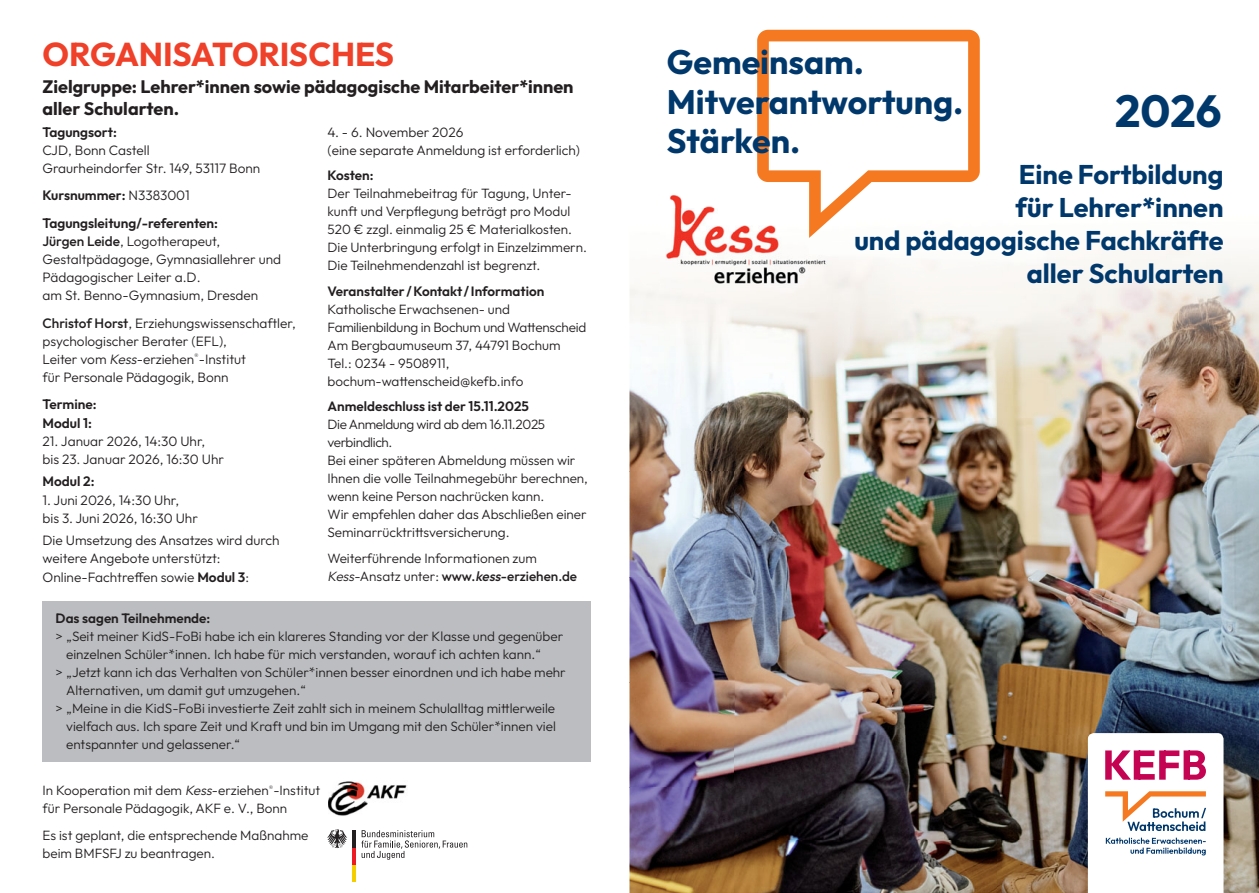
<style>
.page{position:relative;width:1259px;height:893px;background:#fff}
.page>*{position:absolute;margin:0;border:0;box-sizing:border-box;transform-origin:0 0}
.t1{font:700 45px "Outfit";color:#00386c}
.t2{font:700 33.9px/39.6px "Outfit";color:#00386c}
.t3{font:700 33px "Outfit";letter-spacing:-.015em;color:#ef4029}
.t4{font:700 27px/33px "Outfit";color:#00386c;text-align:right}
.t5{font:700 18px/22.5px "Outfit";color:#231f20}
.t6{font:300 13.65px/18.1px "Outfit";color:#231f20}
.t7{font:600 13.65px/27.3px "Outfit";color:#231f20}
.t8{font:300 13.5px/18px "Outfit";color:#231f20}
.t9{font:600 13.5px "Outfit";color:#231f20}
.s1{font-weight:300}
.s2{font-weight:500}
.s3{font-style:italic}
.s4{font-weight:600}
.s5{font-weight:500;font-style:italic}
</style>
<div class="page">
<img style="left:629px;top:283px;width:53px;height:189px">
<img style="left:787px;top:243px;width:472px;height:492px">
<img style="left:682px;top:287px;width:105px;height:185px">
<img style="left:629px;top:472px;width:105px;height:421px">
<img style="left:734px;top:472px;width:53px;height:263px">
<img style="left:734px;top:735px;width:525px;height:158px">
<svg style="left:1088px;top:733px;width:135px;height:160px"></svg>
<img style="left:660px;top:195px;width:171px;height:92px">
<svg style="left:757px;top:30px;width:222px;height:208px"></svg>
<div style="left:43px;top:601px;width:548px;height:160px;background:#bbbdc0"></div>
<img style="left:328px;top:781px;width:79px;height:35px">
<svg style="left:361px;top:830px;width:106px;height:30px"></svg>
<hr style="left:352px;top:865px;width:3px;height:17px;background:#f5ce00">
<hr style="left:352px;top:847px;width:3px;height:18px;background:#ed1c24">
<hr style="left:352px;top:830px;width:3px;height:17px;background:#231f20">
<svg style="left:327px;top:829px;width:20px;height:19px"></svg>
<h3 class="t3" style="left:43px;top:33px;width:353px">ORGANISATORISCHES</h3>
<h3 class="t5" style="left:43px;top:75px;width:532px">Zielgruppe: Lehrer*innen sowie pädagogische Mitarbeiter*in nen aller Schularten.</h3>
<p class="t7" style="left:43px;top:118px;width:76px">Tagungsort:</p>
<p class="t6" style="left:43px;top:141px;width:219px">CJD, Bonn Castell<br>Graurheindorfer Str. 149, 53117 Bonn</p>
<p class="t7" style="left:43px;top:182px;width:177px">Kursnummer: <span class="s1">N3383001<br></span>Tagungsleitung/-referenten:</p>
<p class="t6" style="left:43px;top:232px;width:240px"><span class="s2">Jürgen Leide</span>, Logotherapeut,<br>Gestaltpädagoge, Gymnasiallehrer und<br>Pädagogischer Leiter a.D.<br>am St. Benno-Gymnasium, Dresden</p>
<p class="t6" style="left:43px;top:313px;width:255px"><span class="s2">Christof Horst</span>, Erziehungswissenschaftler, psychologischer Berater (EFL),<br>Leiter vom <span class="s3">Kess</span>-erziehen<sup>®</sup>-Institut<br>für Personale Pädagogik, Bonn</p>
<p class="t7" style="left:43px;top:395px;width:56px;line-height:18.1px">Termine:<br>Modul 1:</p>
<p class="t6" style="left:43px;top:432px;width:183px">21. Januar 2026, 14:30 Uhr, bis 23. Januar 2026, 16:30 Uhr</p>
<p class="t7" style="left:43px;top:468px;width:53px">Modul 2:</p>
<p class="t6" style="left:43px;top:490px;width:157px">1. Juni 2026, 14:30 Uhr, bis 3. Juni 2026, 16:30 Uhr</p>
<p class="t6" style="left:43px;top:531px;width:239px">Die Umsetzung des Ansatzes wird durch weitere Angebote unterstützt:<br>Online-Fachtreffen sowie <span class="s4">Modul 3</span>:</p>
<p class="t6" style="left:327px;top:123px;width:254px">4. - 6. November 2026<br>(eine separate Anmeldung ist erforderlich)</p>
<p class="t9" style="left:327px;top:167px;width:48px">Kosten:</p>
<p class="t8" style="left:327px;top:184px;width:261px">Der Teilnahmebeitrag für Tagung, Unter&shy;kunft und Verpflegung beträgt pro Modul 520 € zzgl. einmalig 25 € Materialkosten.<br>Die Unterbringung erfolgt in Einzelzimmern.<br>Die Teilnehmendenzahl ist begrenzt.</p>
<p class="t9" style="left:327px;top:282px;width:218px">Veranstalter / Kontakt / Information</p>
<p class="t8" style="left:327px;top:300px;width:260px">Katholische Erwachsenen- und Familienbildung in Bochum und Wattenscheid Am Bergbaumuseum 37, 44791 Bochum Tel.: 0234 - 9508911, bochum-wattenscheid@kefb.info</p>
<p class="t9" style="left:327px;top:398px;width:203px">Anmeldeschluss ist der 15.11.2025</p>
<p class="t8" style="left:327px;top:415px;width:262px">Die Anmeldung wird ab dem 16.11.2025 verbindlich.<br>Bei einer späteren Abmeldung müssen wir Ihnen die volle Teilnahmegebühr berechnen, wenn keine Person nachrücken kann.<br>Wir empfehlen daher das Abschließen einer Seminarrücktritts versicherung.</p>
<p class="t8" style="left:327px;top:549px;width:251px">Weiterführende Informationen zum<br><span class="s3">Kess</span>-Ansatz unter: <span class="s2">www.</span><span class="s5">kess</span><span class="s2">-erziehen.de</span></p>
<p class="t9" style="left:56px;top:610px;width:156px">Das sagen Teilnehmende:</p>
<p class="t8" style="left:56px;top:627px;width:509px">&gt; „Seit meiner KidS-FoBi habe ich ein klareres Standing vor der Klasse und gegenüber</p>
<p class="t8" style="left:66px;top:645px;width:476px">einzelnen Schüler*innen. Ich habe für mich verstanden, worauf ich achten kann.“</p>
<p class="t8" style="left:56px;top:663px;width:512px">&gt; „Jetzt kann ich das Verhalten von Schüler*innen besser einordnen und ich habe mehr</p>
<p class="t8" style="left:66px;top:681px;width:241px">Alternativen, um damit gut umzugehen.“</p>
<p class="t8" style="left:56px;top:699px;width:501px">&gt; „Meine in die KidS-FoBi investierte Zeit zahlt sich in meinem Schulalltag mittlerweile</p>
<p class="t8" style="left:66px;top:717px;width:491px">vielfach aus. Ich spare Zeit und Kraft und bin im Umgang mit den Schüler*innen viel</p>
<p class="t8" style="left:66px;top:735px;width:175px">entspannter und gelassener.“</p>
<p class="t8" style="left:43px;top:781px;width:279px">In Kooperation mit dem <span class="s3">Kess</span>-erziehen<sup>®</sup>-Institut für Personale Pädagogik, AKF e. V., Bonn</p>
<p class="t8" style="left:43px;top:826px;width:267px">Es ist geplant, die entsprechende Maßnahme beim BMFSFJ zu beantragen.</p>
<h2 class="t2" style="left:667px;top:42px;width:298px">Gemeinsam.<br>Mitverantwortung.<br>Stärken.</h2>
<h1 class="t1" style="left:1115px;top:81px;width:108px">2026</h1>
<h3 class="t4" style="left:854px;top:157px;width:370px">Eine Fortbildung<br>für Lehrer*innen<br>und pädagogische Fachkräfte aller Schularten</h3>
</div>
